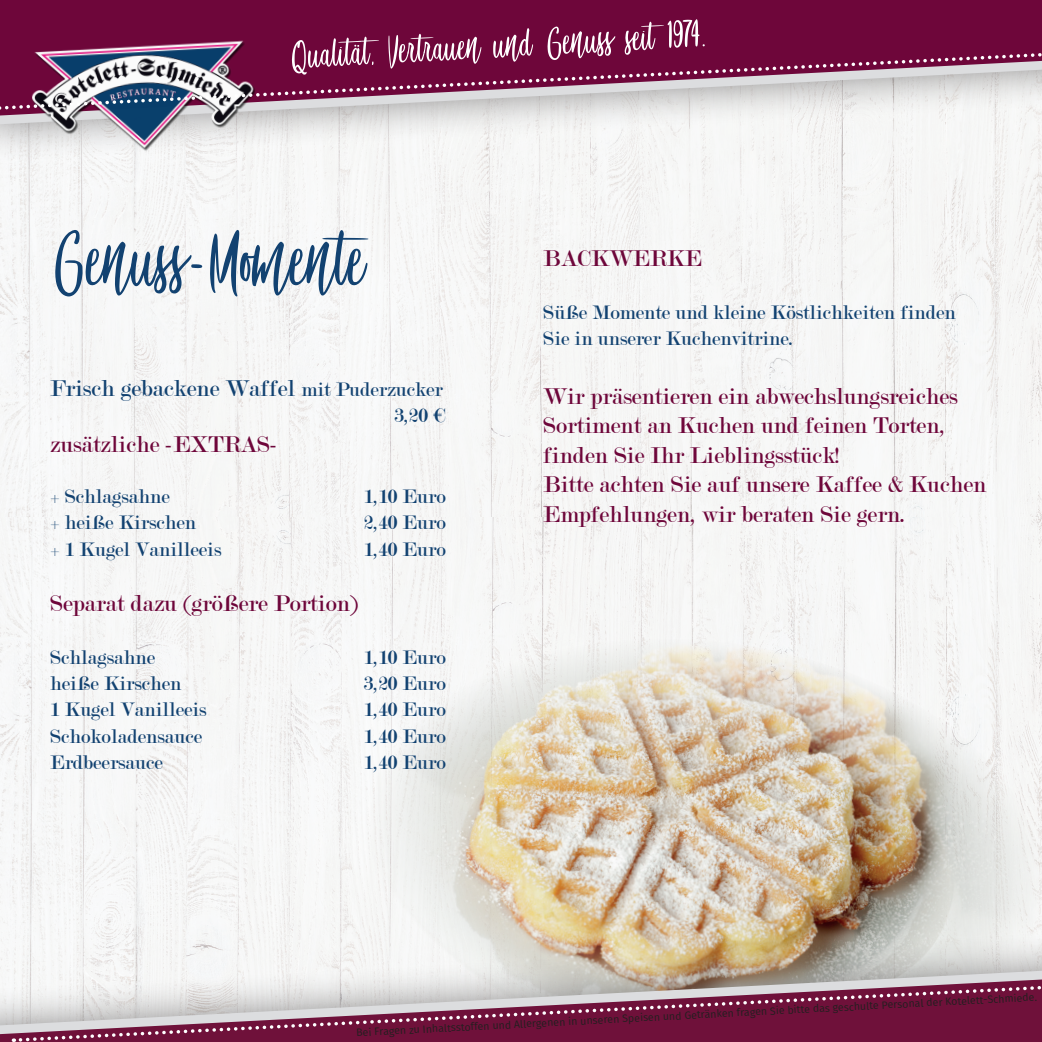
<style>
.page{position:relative;width:1042px;height:1042px;background:#fff}
.page>*{position:absolute;margin:0;border:0;box-sizing:border-box;transform-origin:0 0}
.t1{font:102.02px "Awesome Birds";color:#124271}
.t2{font:51.1px "Awesome Birds";color:#fff}
.t3{font:24.5px/29.4px "Modern";color:#6e063a}
.t4{font:24.5px "Modern";color:#124271}
.t5{font:21px/26.2px "Modern";color:#124271}
.t6{font:10.67px "Fira Sans";color:#231f20}
.s1{font-size:21px}
</style>
<div class="page">
<img style="left:0;top:162px;width:1038px;height:356px">
<img style="left:0;top:518px;width:1039px;height:336px">
<img style="left:1038px;top:162px;width:4px;height:359px">
<img style="left:1039px;top:518px;width:3px;height:120px">
<img style="left:354px;top:638px;width:688px;height:216px">
<div style="left:0;top:854px;width:1042px;height:188px;background:#231f20;opacity:.51"></div>
<svg style="left:0;top:887px;width:1042px;height:155px"></svg>
<div style="left:0;top:0;width:1042px;height:162px;background:#f6f6f5"></div>
<svg style="left:0;top:118px;width:1039px;height:11px"></svg>
<img style="left:19px;top:118px;width:251px;height:48px">
<svg style="left:0;top:0;width:1042px;height:118px;background:#8e4e70"></svg>
<svg style="left:17px;top:916px;width:1025px;height:126px"></svg>
<svg style="left:55px;top:230px;width:51px;height:66px"></svg>
<svg style="left:191px;top:264px;width:11px;height:4px"></svg>
<svg style="left:210px;top:230px;width:29px;height:66px"></svg>
<svg style="left:252px;top:242px;width:57px;height:54px"></svg>
<svg style="left:347px;top:249px;width:21px;height:36px"></svg>
<svg style="left:291px;top:40px;width:16px;height:35px"></svg>
<svg style="left:320px;top:44px;width:45px;height:23px"></svg>
<div style="left:388px;top:35px;width:59px;height:34px;background:#6e063a"></div>
<svg style="left:457px;top:41px;width:11px;height:18px"></svg>
<svg style="left:518px;top:28px;width:16px;height:28px"></svg>
<svg style="left:546px;top:26px;width:27px;height:34px"></svg>
<svg style="left:632px;top:31px;width:17px;height:19px"></svg>
<svg style="left:667px;top:20px;width:26px;height:28px"></svg>
<h2 class="t2" style="left:307px;top:35px;width:394px;rotate:-3deg">◆●▼▼ ▼ ◆■ ◆■ ■◆▲▲ ▲▼ ✔</h2>
<h1 class="t1" style="left:104px;top:220px;width:246px">■◆▲▲ □ ■▼</h1>
<p class="t4" style="left:50px;top:376px;width:394px">Frisch gebackene Waffel <span class="s1">mit Puderzucker</span></p>
<p class="t5" style="left:394px;top:403px;width:53px">3,20 €</p>
<p class="t3" style="left:50px;top:429px;width:229px">zusätzliche -EXTRAS-</p>
<p class="t5" style="left:50px;top:484px;width:121px">+ Schlagsahne</p>
<p class="t5" style="left:364px;top:484px;width:83px">1,10 Euro</p>
<p class="t5" style="left:50px;top:510px;width:148px">+ heiße Kirschen</p>
<p class="t5" style="left:364px;top:510px;width:83px">2,40 Euro</p>
<p class="t5" style="left:50px;top:536px;width:173px">+ 1 Kugel Vanilleeis</p>
<p class="t5" style="left:364px;top:536px;width:83px">1,40 Euro</p>
<p class="t3" style="left:50px;top:589px;width:310px">Separat dazu (größere Portion)</p>
<p class="t5" style="left:50px;top:644px;width:106px">Schlagsahne</p>
<p class="t5" style="left:364px;top:644px;width:83px">1,10 Euro</p>
<p class="t5" style="left:50px;top:670px;width:133px">heiße Kirschen</p>
<p class="t5" style="left:364px;top:670px;width:83px">3,20 Euro</p>
<p class="t5" style="left:50px;top:697px;width:158px">1 Kugel Vanilleeis</p>
<p class="t5" style="left:364px;top:697px;width:83px">1,40 Euro</p>
<p class="t5" style="left:50px;top:723px;width:153px">Schokoladensauce</p>
<p class="t5" style="left:364px;top:723px;width:83px">1,40 Euro</p>
<p class="t5" style="left:50px;top:749px;width:114px">Erdbeersauce</p>
<p class="t5" style="left:364px;top:749px;width:83px">1,40 Euro</p>
<p class="t3" style="left:543px;top:244px;width:160px">BACKWERKE</p>
<p class="t5" style="left:543px;top:299px;width:414px">Süße Momente und kleine Köstlichkeiten finden<br>Sie in unserer Kuchenvitrine.</p>
<p class="t3" style="left:543px;top:382px;width:444px">Wir präsentieren ein abwechslungsreiches Sortiment an Kuchen und feinen Torten, finden Sie Ihr Lieblingsstück!<br>Bitte achten Sie auf unsere Kaffee &amp; Kuchen Empfehlungen, wir beraten Sie gern.</p>
<p class="t6" style="left:356px;top:1024px;width:683px;rotate:-3deg">Bei Fragen zu Inhaltsstoffen und Allergenen in unseren Speisen und Getränken fragen Sie bitte das geschulte Personal der Kotelett-Schmiede.</p>
</div>
